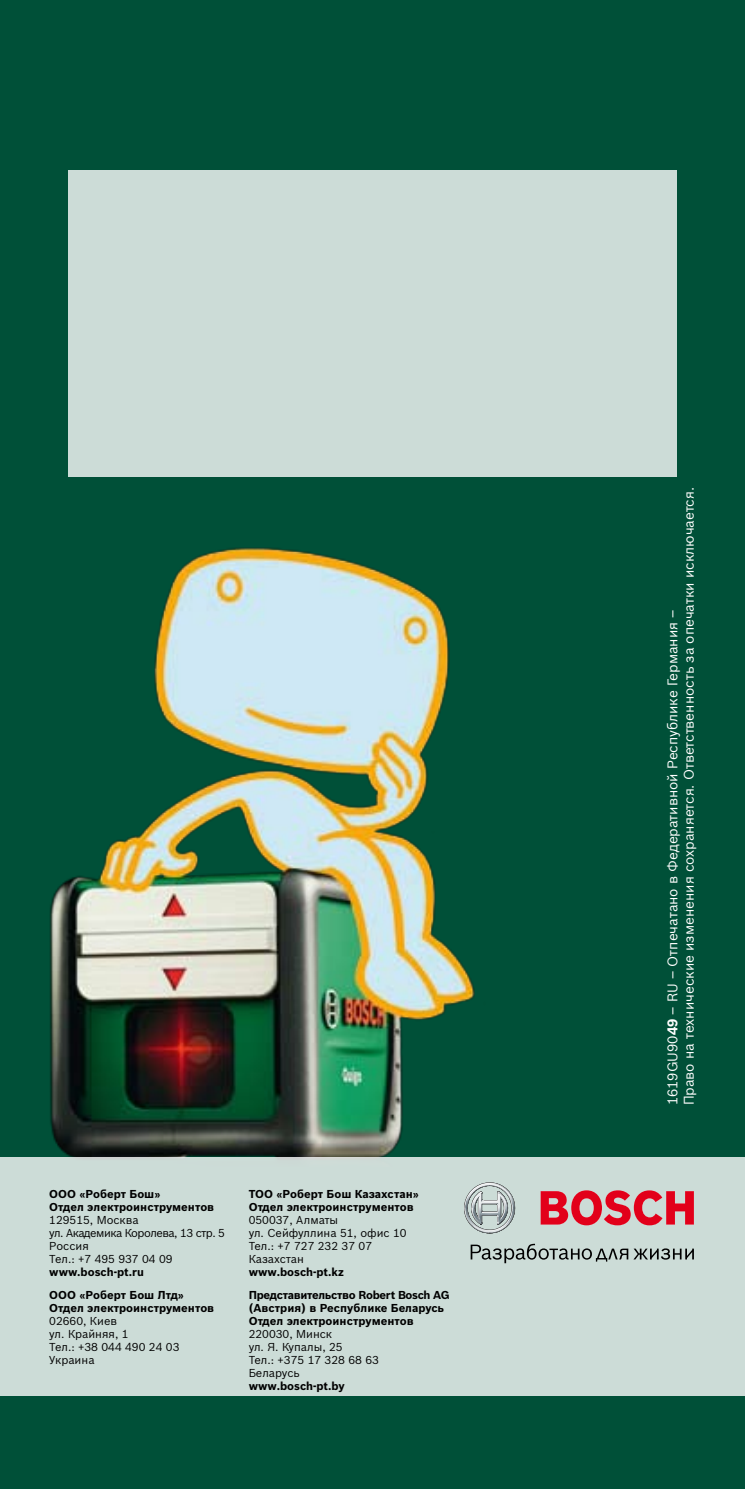
<style>
.page{position:relative;width:745px;height:1489px;background:#fff}
.page>*{position:absolute;margin:0;border:0;box-sizing:border-box;transform-origin:0 0}
.t1{font:13.75px/16.5px "Bosch Sans";color:#fff}
.t2{font:700 11.25px/13px "Bosch Sans";color:#000}
.t3{font:11.25px/13px "Bosch Sans";color:#000}
.s1{font-weight:700}
</style>
<div class="page">
<div style="left:0;top:0;width:744px;height:1488px;background:#005038"></div>
<img style="left:50px;top:548px;width:425px;height:609px">
<div style="left:0;top:1157px;width:744px;height:238px;background:#ccdcd7"></div>
<div style="left:68px;top:170px;width:608px;height:306px;background:#ccdcd7"></div>
<svg style="left:464px;top:1182px;width:50px;height:51px"></svg>
<svg style="left:540px;top:1190px;width:153px;height:35px"></svg>
<svg style="left:470px;top:1243px;width:223px;height:20px"></svg>
<p class="t2" style="left:49px;top:1187px;width:166px">ООО «Роберт Бош»<br>Отдел электроинструментов</p>
<p class="t3" style="left:49px;top:1213px;width:177px">129515, Москва<br>ул. Академика Королева, 13 стр. 5<br>Россия<br>Тел.: +7 495 937 04 09</p>
<p class="t2" style="left:49px;top:1265px;width:96px">www.bosch-pt.ru</p>
<p class="t2" style="left:49px;top:1288px;width:166px">ООО «Роберт Бош Лтд»<br>Отдел электроинструментов</p>
<p class="t3" style="left:49px;top:1314px;width:131px">02660, Киев<br>ул. Крайняя, 1<br>Тел.: +38 044 490 24 03<br>Украина</p>
<p class="t2" style="left:248px;top:1187px;width:172px">ТОО «Роберт Бош Казахстан»<br>Отдел электроинструментов</p>
<p class="t3" style="left:248px;top:1213px;width:159px">050037, Алматы<br>ул. Сейфуллина 51, офис 10<br>Тел.: +7 727 232 37 07<br>Казахстан</p>
<p class="t2" style="left:248px;top:1265px;width:97px">www.bosch-pt.kz</p>
<p class="t2" style="left:248px;top:1288px;width:202px">Представительство Robert Bosch AG (Австрия) в Республике Беларусь<br>Отдел электроинструментов</p>
<p class="t3" style="left:248px;top:1327px;width:131px">220030, Минск<br>ул. Я. Купалы, 25<br>Тел.: +375 17 328 68 63<br>Беларусь</p>
<p class="t2" style="left:248px;top:1379px;width:98px">www.bosch-pt.by</p>
<p class="t1" style="left:663px;top:1105px;width:619px;rotate:-90deg">1619GU90<span class="s1">49</span> – RU – Отпечатано в Федеративной Республике Германия –<br>Право на технические изменения сохраняется. Ответственность за опечатки исключается.</p>
</div>
